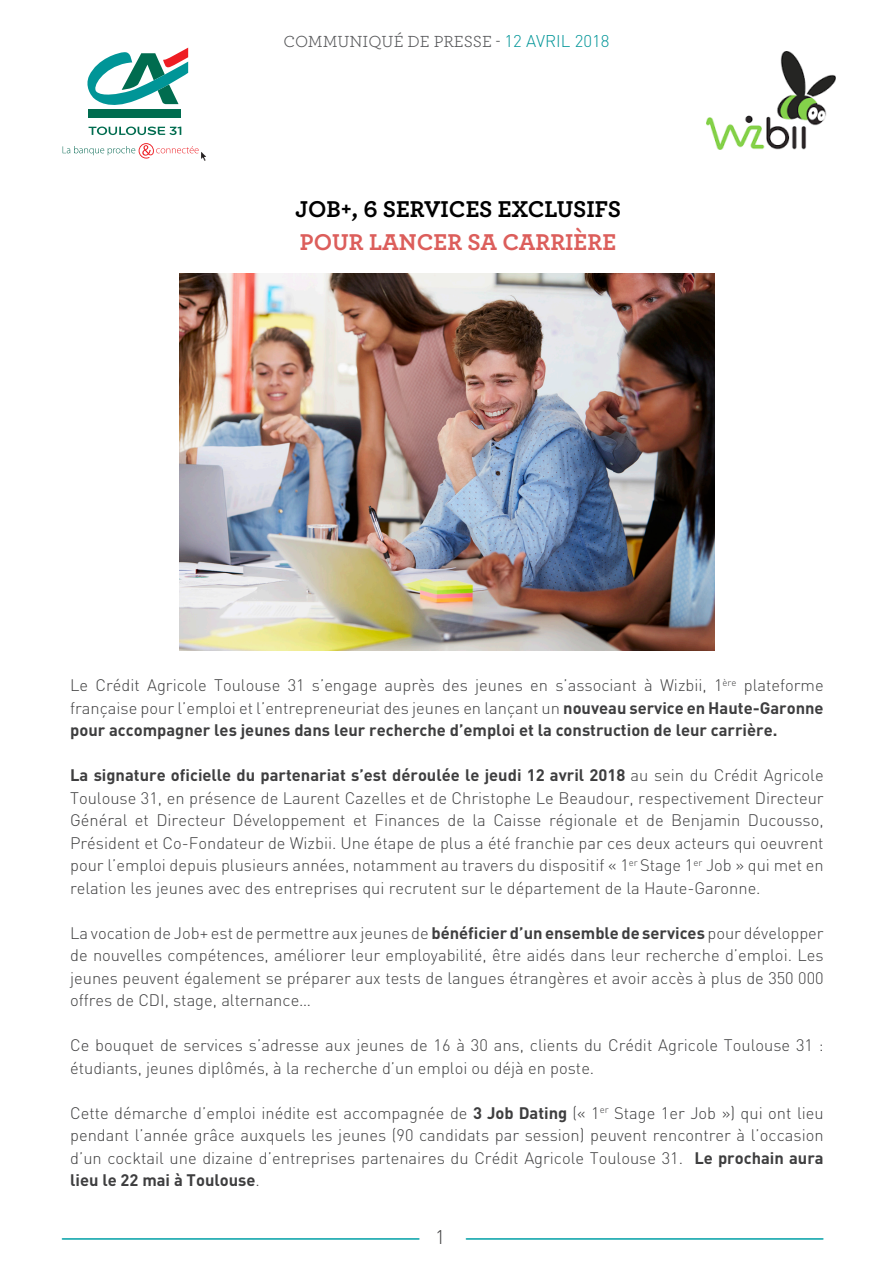
<style>
.page{position:relative;width:893px;height:1263px;background:#fff}
.page>*{position:absolute;margin:0;border:0;box-sizing:border-box;transform-origin:0 0}
.t1{font:700 24px "Archer";color:#000}
.t2{font:700 24px "Archer";color:#dc5e5b}
.t3{font:300 19.5px "DIN";color:#3e3e3f}
.t4{font:16.8px "Archer";color:#57585a}
.t5{font:300 16.5px/22.5px "DIN";color:#3e3e3f;text-align:justify}
.s1{font-family:"DIN";font-weight:300;color:#009598}
.s2{font-weight:700}
</style>
<div class="page">
<hr style="left:62px;top:1238px;width:357px;height:2px;background:#00a0a7">
<hr style="left:466px;top:1238px;width:357px;height:2px;background:#00a0a7">
<div style="left:88px;top:110px;width:93px;height:8px;background:#006c4f"></div>
<svg style="left:87px;top:48px;width:101px;height:62px"></svg>
<svg style="left:89px;top:127px;width:92px;height:8px"></svg>
<svg style="left:63px;top:143px;width:143px;height:18px"></svg>
<img style="left:707px;top:51px;width:128px;height:98px">
<img style="left:180px;top:273px;width:534px;height:378px">
<p class="t4" style="left:284px;top:30px;width:327px">COMMUNIQUÉ DE PRESSE - <span class="s1">12 AVRIL 2018</span></p>
<p class="t1" style="left:295px;top:190px;width:327px">JOB+, 6 SERVICES EXCLUSIFS</p>
<p class="t2" style="left:300px;top:223px;width:318px">POUR LANCER SA CARRIÈRE</p>
<p class="t5" style="left:70px;top:674px;width:755px">Le Crédit Agricole Toulouse 31 s’engage auprès des jeunes en s’associant à Wizbii, 1<sup>ère</sup> plateforme française pour l’emploi et l’entrepreneuriat des jeunes en lançant un <span class="s2">nouveau service en Haute-Garonne pour accompagner les jeunes dans leur recherche d’emploi et la construction de leur carrière.</span></p>
<p class="t5" style="left:70px;top:764px;width:755px"><span class="s2">La signature oficielle du partenariat s’est déroulée le jeudi 12 avril 2018</span> au sein du Crédit Agricole Toulouse 31, en présence de Laurent Cazelles et de Christophe Le Beaudour, respectivement Directeur Général et Directeur Développement et Finances de la Caisse régionale et de Benjamin Ducousso, Président et Co-Fondateur de Wizbii. Une étape de plus a été franchie par ces deux acteurs qui oeuvrent pour l’emploi depuis plusieurs années, notamment au travers du dispositif « 1<sup>er</sup> Stage 1<sup>er</sup> Job » qui met en relation les jeunes avec des entreprises qui recrutent sur le département de la Haute-Garonne.</p>
<p class="t5" style="left:70px;top:921px;width:755px">La vocation de Job+ est de permettre aux jeunes de <span class="s2">bénéficier d’un ensemble de services</span> pour développer de nouvelles compétences, améliorer leur employabilité, être aidés dans leur recherche d’emploi. Les jeunes peuvent également se préparer aux tests de langues étrangères et avoir accès à plus de 350 000 offres de CDI, stage, alternance…</p>
<p class="t5" style="left:70px;top:1034px;width:755px">Ce bouquet de services s’adresse aux jeunes de 16 à 30 ans, clients du Crédit Agricole Toulouse 31 : étudiants, jeunes diplômés, à la recherche d’un emploi ou déjà en poste.</p>
<p class="t5" style="left:70px;top:1101px;width:755px">Cette démarche d’emploi inédite est accompagnée de <span class="s2">3 Job Dating</span> (« 1<sup>er</sup> Stage 1er Job ») qui ont lieu pendant l’année grâce auxquels les jeunes (90 candidats par session) peuvent rencontrer à l’occasion d’un cocktail une dizaine d’entreprises partenaires du Crédit Agricole Toulouse 31. <span class="s2">Le prochain aura lieu le 22 mai à Toulouse</span>.</p>
<p class="t3" style="left:435px;top:1225px;width:12px">1</p>
</div>
